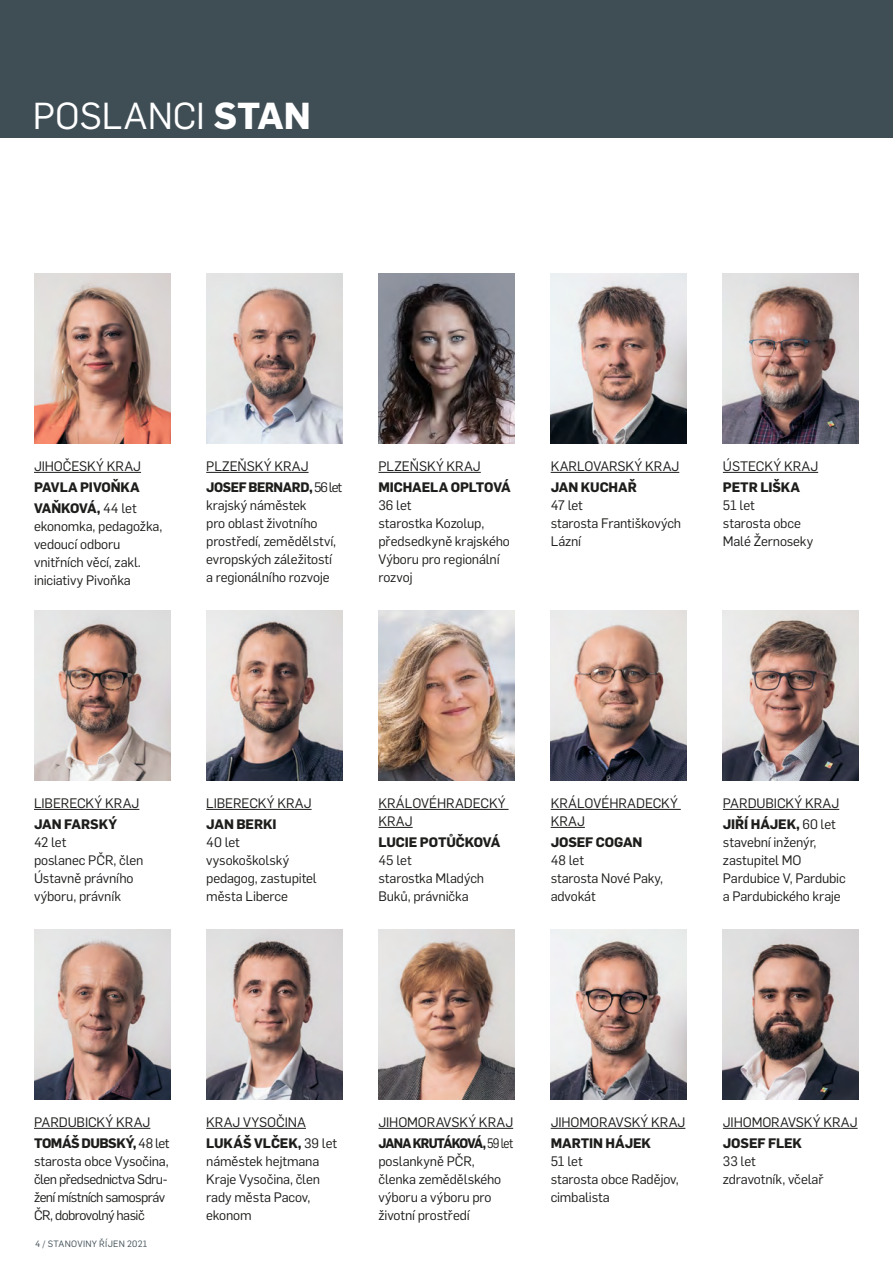
<style>
.page{position:relative;width:893px;height:1263px;background:#fff}
.page>*{position:absolute;margin:0;border:0;box-sizing:border-box;transform-origin:0 0}
.t1{font:36.9px "Flama";letter-spacing:.005em;color:#fff}
.t2{font:13.5px/18px "Flama";letter-spacing:-.01em;color:#1d1d1b}
.t3{font:700 13.5px/21px "Flama";letter-spacing:-.01em;color:#1d1d1b}
.t4{font:13.5px/18px "Flama";letter-spacing:-.035em;color:#1d1d1b}
.t5{font:9px "Flama";letter-spacing:.03em;color:#3f4e55}
.s1{font-weight:700}
.s2{font-weight:400}
</style>
<div class="page">
<div style="left:0;top:0;width:893px;height:138px;background:#3f4e55"></div>
<img style="left:34px;top:929px;width:136px;height:170px">
<hr style="left:34px;top:1128px;width:116px;height:1px;background:#1d1d1b">
<img style="left:206px;top:929px;width:136px;height:170px">
<hr style="left:206px;top:1128px;width:100px;height:1px;background:#1d1d1b">
<img style="left:378px;top:929px;width:136px;height:170px">
<hr style="left:378px;top:1128px;width:135px;height:1px;background:#1d1d1b">
<img style="left:551px;top:929px;width:136px;height:170px">
<hr style="left:551px;top:1128px;width:134px;height:1px;background:#1d1d1b">
<img style="left:723px;top:929px;width:136px;height:170px">
<hr style="left:723px;top:1128px;width:135px;height:1px;background:#1d1d1b">
<img style="left:34px;top:610px;width:136px;height:170px">
<hr style="left:34px;top:809px;width:105px;height:1px;background:#1d1d1b">
<img style="left:206px;top:610px;width:136px;height:170px">
<hr style="left:206px;top:809px;width:106px;height:1px;background:#1d1d1b">
<img style="left:378px;top:610px;width:136px;height:170px">
<hr style="left:378px;top:809px;width:131px;height:1px;background:#1d1d1b">
<hr style="left:378px;top:827px;width:35px;height:1px;background:#1d1d1b">
<img style="left:551px;top:610px;width:136px;height:170px">
<hr style="left:551px;top:809px;width:130px;height:1px;background:#1d1d1b">
<hr style="left:551px;top:827px;width:34px;height:1px;background:#1d1d1b">
<img style="left:723px;top:610px;width:136px;height:170px">
<hr style="left:723px;top:809px;width:116px;height:1px;background:#1d1d1b">
<img style="left:34px;top:273px;width:136px;height:170px">
<hr style="left:34px;top:472px;width:107px;height:1px;background:#1d1d1b">
<img style="left:206px;top:273px;width:136px;height:170px">
<hr style="left:206px;top:472px;width:103px;height:1px;background:#1d1d1b">
<img style="left:378px;top:273px;width:136px;height:170px">
<hr style="left:378px;top:472px;width:103px;height:1px;background:#1d1d1b">
<img style="left:551px;top:273px;width:136px;height:170px">
<hr style="left:551px;top:472px;width:128px;height:1px;background:#1d1d1b">
<img style="left:723px;top:273px;width:136px;height:170px">
<hr style="left:723px;top:472px;width:95px;height:1px;background:#1d1d1b">
<h1 class="t1" style="left:33px;top:90px;width:280px">POSLANCI <span class="s1">STAN</span></h1>
<p class="t2" style="left:34px;top:456px;width:109px">JIHOČESKÝ KRAJ</p>
<p class="t3" style="left:34px;top:476px;width:107px">PAVLA PIVOŇKA<br>VAŇKOVÁ, <span class="s2">44 let</span></p>
<p class="t2" style="left:34px;top:516px;width:130px">ekonomka, pedagožka, vedoucí odboru vnitřních věcí, zakl. iniciativy Pivoňka</p>
<p class="t2" style="left:206px;top:455px;width:138px;line-height:21px">PLZEŇSKÝ KRAJ<br><span class="s1">JOSEF BERNARD,</span> 56 let</p>
<p class="t2" style="left:206px;top:495px;width:131px">krajský náměstek<br>pro oblast životního prostředí, zemědělství, evropských záležitostí a regionálního rozvoje</p>
<p class="t2" style="left:378px;top:456px;width:104px">PLZEŇSKÝ KRAJ</p>
<p class="t3" style="left:378px;top:476px;width:134px">MICHAELA OPLTOVÁ</p>
<p class="t2" style="left:378px;top:495px;width:133px">36 let<br>starostka Kozolup, předsedkyně krajského<br>Výboru pro regionální rozvoj</p>
<p class="t2" style="left:551px;top:456px;width:130px">KARLOVARSKÝ KRAJ</p>
<p class="t3" style="left:551px;top:476px;width:88px">JAN KUCHAŘ</p>
<p class="t2" style="left:551px;top:495px;width:132px">47 let<br>starosta Františkových<br>Lázní</p>
<p class="t2" style="left:723px;top:456px;width:97px">ÚSTECKÝ KRAJ</p>
<p class="t3" style="left:723px;top:476px;width:79px">PETR LIŠKA</p>
<p class="t2" style="left:723px;top:495px;width:92px">51 let<br>starosta obce<br>Malé Žernoseky</p>
<p class="t2" style="left:34px;top:793px;width:107px">LIBERECKÝ KRAJ</p>
<p class="t3" style="left:34px;top:813px;width:85px">JAN FARSKÝ</p>
<p class="t2" style="left:34px;top:832px;width:111px">42 let<br>poslanec PČR, člen<br>Ústavně právního výboru, právník</p>
<p class="t2" style="left:206px;top:793px;width:107px">LIBERECKÝ KRAJ</p>
<p class="t3" style="left:206px;top:813px;width:72px">JAN BERKI</p>
<p class="t2" style="left:206px;top:832px;width:112px">40 let vysokoškolský pedagog, zastupitel města Liberce</p>
<p class="t2" style="left:378px;top:793px;width:129px">KRÁLOVÉHRADECKÝ<br>KRAJ</p>
<p class="t3" style="left:378px;top:831px;width:123px">LUCIE POTŮČKOVÁ</p>
<p class="t2" style="left:378px;top:850px;width:107px">45 let<br>starostka Mladých<br>Buků, právnička</p>
<p class="t2" style="left:551px;top:793px;width:129px">KRÁLOVÉHRADECKÝ<br>KRAJ</p>
<p class="t3" style="left:551px;top:831px;width:93px">JOSEF COGAN</p>
<p class="t2" style="left:551px;top:850px;width:114px">48 let<br>starosta Nové Paky, advokát</p>
<p class="t2" style="left:723px;top:792px;width:118px;line-height:21px">PARDUBICKÝ KRAJ<br><span class="s1">JIŘÍ HÁJEK,</span> 60 let</p>
<p class="t2" style="left:723px;top:832px;width:124px">stavební inženýr, zastupitel MO<br>Pardubice V, Pardubic a Pardubického kraje</p>
<p class="t2" style="left:34px;top:1111px;width:137px;line-height:21px">PARDUBICKÝ KRAJ<br><span class="s1">TOMÁŠ DUBSKÝ,</span> 48 let</p>
<p class="t4" style="left:34px;top:1151px;width:136px">starosta obce Vysočina, člen předsednictva Sdru&shy;žení místních samospráv<br>ČR, dobrovolný hasič</p>
<p class="t5" style="left:35px;top:1238px;width:114px">4 / STANOVINY ŘÍJEN 2021</p>
<p class="t2" style="left:206px;top:1111px;width:132px;line-height:21px">KRAJ VYSOČINA<br><span class="s1">LUKÁŠ VLČEK,</span> 39 let</p>
<p class="t2" style="left:206px;top:1151px;width:115px">náměstek hejtmana<br>Kraje Vysočina, člen rady města Pacov, ekonom</p>
<p class="t2" style="left:378px;top:1111px;width:136px;line-height:21px">JIHOMORAVSKÝ KRAJ<br><span class="s1">JANA KRUTÁKOVÁ,</span> 59 let</p>
<p class="t2" style="left:378px;top:1151px;width:124px">poslankyně PČR, členka zemědělského výboru a výboru pro životní prostředí</p>
<p class="t2" style="left:551px;top:1112px;width:136px">JIHOMORAVSKÝ KRAJ</p>
<p class="t3" style="left:551px;top:1132px;width:102px">MARTIN HÁJEK</p>
<p class="t2" style="left:551px;top:1151px;width:130px">51 let<br>starosta obce Radějov, cimbalista</p>
<p class="t2" style="left:723px;top:1112px;width:136px">JIHOMORAVSKÝ KRAJ</p>
<p class="t3" style="left:723px;top:1132px;width:81px">JOSEF FLEK</p>
<p class="t2" style="left:723px;top:1151px;width:102px">33 let<br>zdravotník, včelař</p>
</div>
